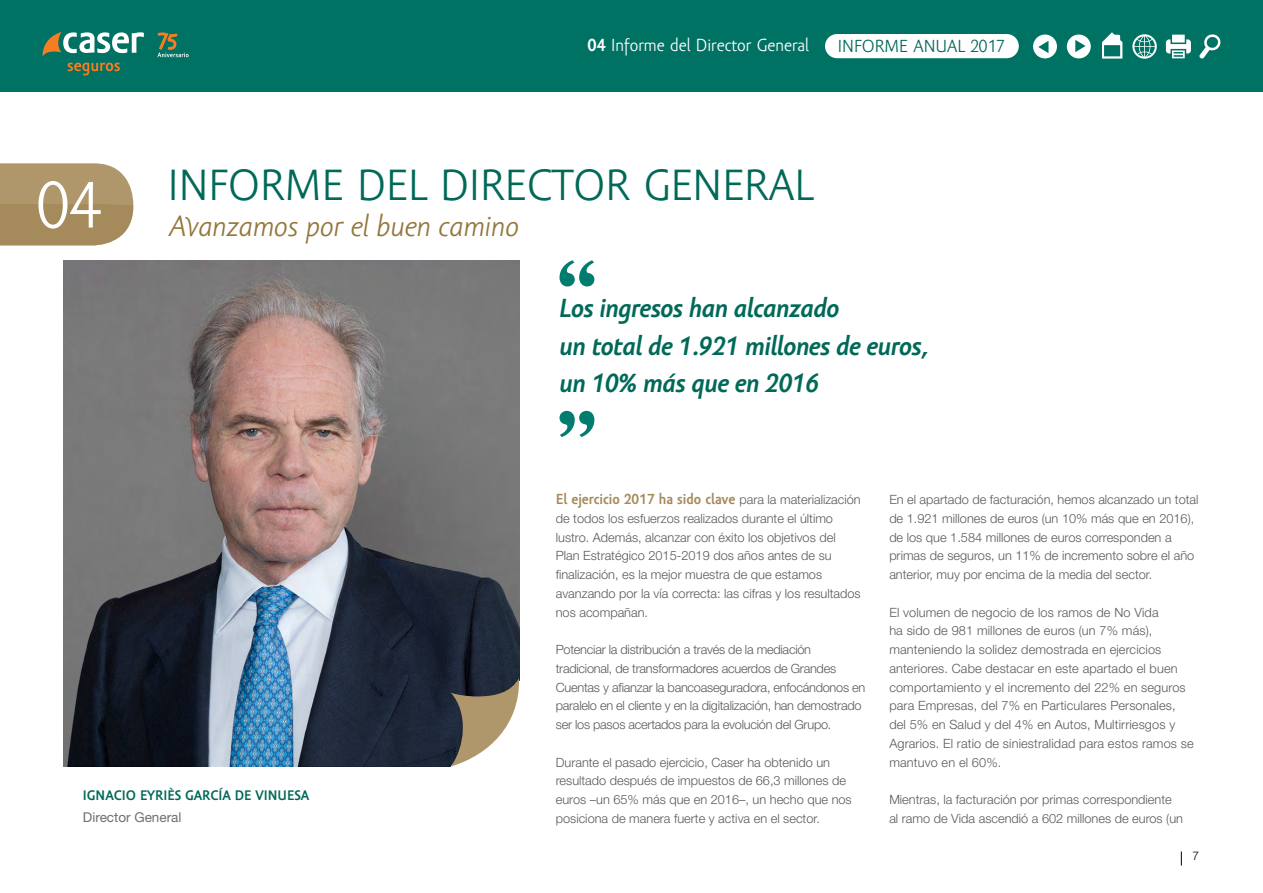
<style>
.page{position:relative;width:1263px;height:893px;background:#fff}
.page>*{position:absolute;margin:0;border:0;box-sizing:border-box;transform-origin:0 0}
.t1{font:67.5px "Amor Sans Pro";color:#fff}
.t2{font:45px "Amor Sans Pro";color:#006958}
.t3{font:italic 30px "Amor Sans Pro";color:#94773d}
.t4{font:italic 700 27px/37.5px "Amor Sans Pro";letter-spacing:-.02em;color:#006958}
.t5{font:18px "Amor Sans Pro";color:#fff}
.t6{font:18px "Amor Sans Pro";color:#006958}
.t7{font:700 15px "Amor Sans Pro";color:#a58b5b}
.t8{font:700 14.25px "Amor Sans Pro";color:#006958}
.t9{font:13.5px "Helvetica Neue LT Std";color:#6e6f70}
.t10{font:300 12.75px/18.8px "Helvetica Neue LT Std";color:#58595b}
.t11{font:300 12.75px/18.8px "Helvetica Neue LT Std";letter-spacing:-.02em;color:#58595b}
.t12{font:300 12px "Helvetica Neue LT Std";color:#000}
.s1{font-weight:700}
.s2{font-family:"Helvetica Neue LT Std";font-weight:300;font-size:12.75px;color:#58595b}
</style>
<div class="page">
<svg style="left:1181px;top:851px;width:1px;height:14px"></svg>
<div style="left:0;top:0;width:1263px;height:92px;background:#007263"></div>
<svg style="left:157px;top:32px;width:32px;height:25px"></svg>
<svg style="left:43px;top:32px;width:101px;height:24px"></svg>
<svg style="left:68px;top:63px;width:52px;height:12px"></svg>
<div style="left:825px;top:34px;width:194px;height:24px;background:#fff"></div>
<svg style="left:1199px;top:34px;width:22px;height:25px"></svg>
<svg style="left:1166px;top:35px;width:25px;height:23px"></svg>
<svg style="left:1067px;top:35px;width:24px;height:23px"></svg>
<svg style="left:1033px;top:35px;width:24px;height:23px"></svg>
<svg style="left:1132px;top:34px;width:25px;height:25px"></svg>
<svg style="left:1102px;top:32px;width:20px;height:27px"></svg>
<div style="left:1112px;top:35px;width:8px;height:7px;background:#fff;border-radius:2px"></div>
<img style="left:64px;top:260px;width:455px;height:506px">
<svg style="left:0;top:163px;width:133px;height:82px;background:#ae976b"></svg>
<svg style="left:559px;top:260px;width:35px;height:26px"></svg>
<svg style="left:559px;top:411px;width:35px;height:26px"></svg>
<svg style="left:447px;top:677px;width:73px;height:90px"></svg>
<h1 class="t1" style="left:37px;top:167px;width:65px">04</h1>
<h3 class="t5" style="left:587px;top:35px;width:223px"><span class="s1">04</span> INFORME DEL DIRECTOR GENERAL</h3>
<h3 class="t6" style="left:838px;top:36px;width:168px">INFORME ANUAL 2017</h3>
<h2 class="t2" style="left:168px;top:160px;width:26px">INFORME</h2>
<h2 class="t2" style="left:357px;top:160px;width:24px">DEL</h2>
<h2 class="t2" style="left:440px;top:160px;width:25px">DIRECTOR</h2>
<h2 class="t2" style="left:644px;top:160px;width:25px">GENERAL</h2>
<h3 class="t3" style="left:170px;top:209px;width:350px">Avanzamos por el buen camino</h3>
<h3 class="t4" style="left:559px;top:290px;width:370px">Los ingresos han alcanzado<br>un total de 1.921 millones de euros, un 10% más que en 2016</h3>
<p class="t8" style="left:83px;top:787px;width:14px">IGNACIO</p>
<p class="t8" style="left:140px;top:787px;width:133px">EYRIÈS GARCÍA DE VINUESA</p>
<p class="t9" style="left:83px;top:809px;width:100px">Director General</p>
<p class="t7" style="left:556px;top:490px;width:306px">EL EJERCICIO 2017 HA SIDO CLAVE <span class="s2">para la materialización</span></p>
<p class="t10" style="left:556px;top:509px;width:306px">de todos los esfuerzos realizados durante el último lustro. Además, alcanzar con éxito los objetivos del Plan Estratégico 2015-2019 dos años antes de su finalización, es la mejor muestra de que estamos avanzando por la vía correcta: las cifras y los resultados nos acompañan.</p>
<p class="t11" style="left:556px;top:640px;width:311px">Potenciar la distribución a través de la mediación tradicional, de transformadores acuerdos de Grandes Cuentas y afianzar la bancoaseguradora, enfocándonos en paralelo en el cliente y en la digitalización, han demostrado ser los pasos acertados para la evolución del Grupo.</p>
<p class="t10" style="left:556px;top:752px;width:297px">Durante el pasado ejercicio, Caser ha obtenido un resultado después de impuestos de 66,3 millones de euros –un 65% más que en 2016–, un hecho que nos posiciona de manera fuerte y activa en el sector.</p>
<p class="t10" style="left:889px;top:490px;width:311px">En el apartado de facturación, hemos alcanzado un total de 1.921 millones de euros (un 10% más que en 2016), de los que 1.584 millones de euros corresponden a primas de seguros, un 11% de incremento sobre el año anterior, muy por encima de la media del sector.</p>
<p class="t10" style="left:889px;top:602px;width:306px">El volumen de negocio de los ramos de No Vida<br>ha sido de 981 millones de euros (un 7% más), manteniendo la solidez demostrada en ejercicios anteriores. Cabe destacar en este apartado el buen comportamiento y el incremento del 22% en seguros para Empresas, del 7% en Particulares Personales, del 5% en Salud y del 4% en Autos, Multirriesgos y Agrarios. El ratio de siniestralidad para estos ramos se mantuvo en el 60%.</p>
<p class="t10" style="left:889px;top:790px;width:295px">Mientras, la facturación por primas correspondiente al ramo de Vida ascendió a 602 millones de euros (un</p>
<p class="t12" style="left:1192px;top:848px;width:8px">7</p>
</div>
